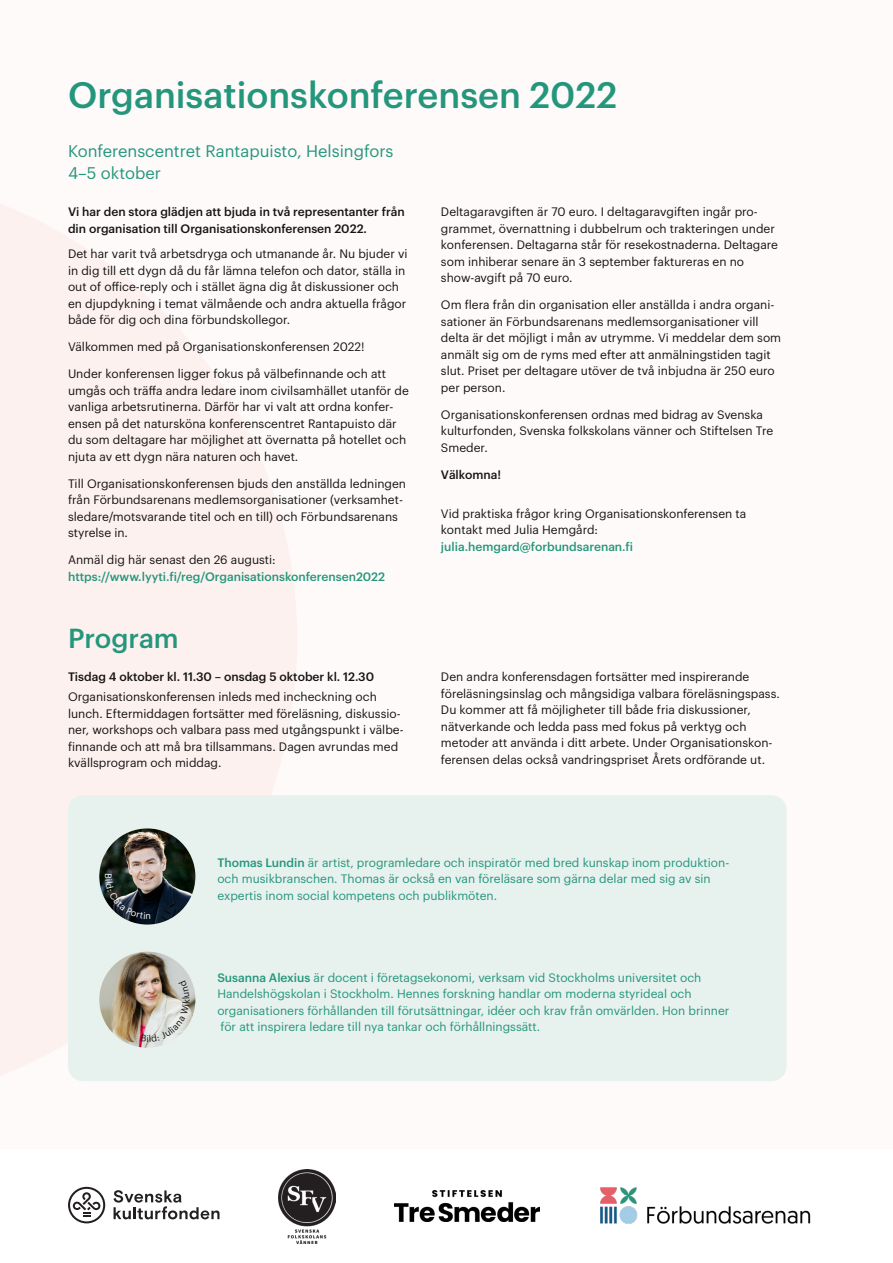
<style>
.page{position:relative;width:893px;height:1263px;background:#fefaf9}
.page>*{position:absolute;margin:0;border:0;box-sizing:border-box;transform-origin:0 0}
.t1{font:500 36px "Graphik";color:#24967c}
.t2{font:500 27px "Graphik";color:#24967c}
.t3{font:16.5px "Graphik";color:#24967c}
.t4{font:12px/16.5px "Graphik";color:#151314}
.t5{font:12px/16.5px "Graphik";color:#24967c}
.t6{font:500 12px/16.5px "Graphik";color:#151314}
.t7{font:500 12px/16.5px "Graphik";color:#24967c}
.s1{font-weight:400;color:#151314}
.s2{font-weight:500}
</style>
<div class="page">
<div style="left:0;top:1150px;width:893px;height:113px;background:#fff"></div>
<svg style="left:114px;top:1190px;width:106px;height:29px"></svg>
<svg style="left:68px;top:1187px;width:37px;height:36px"></svg>
<img style="left:600px;top:1187px;width:211px;height:37px">
<img style="left:279px;top:1169px;width:57px;height:74px">
<img style="left:395px;top:1190px;width:144px;height:32px">
<div style="left:68px;top:795px;width:718px;height:286px;background:#e7f1ed;border-radius:15px"></div>
<img style="left:99px;top:952px;width:96px;height:96px;border-radius:48px">
<img style="left:99px;top:828px;width:96px;height:96px;border-radius:48px">
<svg style="left:141px;top:981px;width:49px;height:61px"></svg>
<svg style="left:105px;top:874px;width:45px;height:45px"></svg>
<p class="t1" style="left:68px;top:67px;width:551px">Organisationskonferensen 2022</p>
<p class="t3" style="left:68px;top:138px;width:327px">Konferenscentret Rantapuisto, Helsingfors</p>
<p class="t3" style="left:68px;top:161px;width:95px">4–5 oktober</p>
<p class="t6" style="left:68px;top:203px;width:338px">Vi har den stora glädjen att bjuda in två representanter från din organisation till Organisationskonferensen 2022.</p>
<p class="t4" style="left:68px;top:245px;width:341px">Det har varit två arbetsdryga och utmanande år. Nu bjuder vi in dig till ett dygn då du får lämna telefon och dator, ställa in out of office-reply och i stället ägna dig åt diskussioner och en djupdykning i temat välmående och andra aktuella frågor både för dig och dina förbundskollegor.</p>
<p class="t4" style="left:68px;top:338px;width:298px">Välkommen med på Organisationskonferensen 2022!</p>
<p class="t4" style="left:68px;top:365px;width:342px">Under konferensen ligger fokus på välbefinnande och att umgås och träffa andra ledare inom civilsamhället utanför de vanliga arbetsrutinerna. Därför har vi valt att ordna konfer&shy;ensen på det natursköna konferenscentret Rantapuisto där du som deltagare har möjlighet att övernatta på hotellet och njuta av ett dygn nära naturen och havet.</p>
<p class="t4" style="left:68px;top:474px;width:340px">Till Organisationskonferensen bjuds den anställda ledningen från Förbundsarenans medlemsorganisationer (verksamhet&shy;sledare/motsvarande titel och en till) och Förbundsarenans styrelse in.</p>
<p class="t7" style="left:68px;top:551px;width:319px"><span class="s1">Anmäl dig här senast den 26 augusti: </span>https://www.lyyti.fi/reg/Organisationskonferensen2022</p>
<p class="t2" style="left:68px;top:617px;width:112px">Program</p>
<p class="t6" style="left:68px;top:667px;width:308px">Tisdag 4 oktober kl. 11.30 – onsdag 5 oktober kl. 12.30</p>
<p class="t4" style="left:68px;top:688px;width:337px">Organisationskonferensen inleds med incheckning och lunch. Eftermiddagen fortsätter med föreläsning, diskussio&shy;ner, workshops och valbara pass med utgångspunkt i välbe&shy;finnande och att må bra tillsammans. Dagen avrundas med kvällsprogram och middag.</p>
<p class="t4" style="left:441px;top:203px;width:339px">Deltagaravgiften är 70 euro. I deltagaravgiften ingår pro&shy;grammet, övernattning i dubbelrum och trakteringen under konferensen. Deltagarna står för resekostnaderna. Deltagare som inhiberar senare än 3 september faktureras en no show-avgift på 70 euro.</p>
<p class="t4" style="left:441px;top:296px;width:342px">Om flera från din organisation eller anställda i andra organi&shy;sationer än Förbundsarenans medlemsorganisationer vill delta är det möjligt i mån av utrymme. Vi meddelar dem som anmält sig om de ryms med efter att anmälningstiden tagit slut. Priset per deltagare utöver de två inbjudna är 250 euro per person.</p>
<p class="t4" style="left:441px;top:405px;width:334px">Organisationskonferensen ordnas med bidrag av Svenska kulturfonden, Svenska folkskolans vänner och Stiftelsen Tre<br>Smeder.</p>
<p class="t6" style="left:441px;top:465px;width:62px">Välkomna!</p>
<p class="t4" style="left:441px;top:504px;width:307px">Vid praktiska frågor kring Organisationskonferensen ta kontakt med Julia Hemgård:</p>
<p class="t7" style="left:441px;top:537px;width:194px">julia.hemgard@forbundsarenan.fi</p>
<p class="t4" style="left:441px;top:667px;width:340px">Den andra konferensdagen fortsätter med inspirerande föreläsningsinslag och mångsidiga valbara föreläsningspass.<br>Du kommer att få möjligheter till både fria diskussioner, nätverkande och ledda pass med fokus på verktyg och metoder att använda i ditt arbete. Under Organisationskon&shy;ferensen delas också vandringspriset Årets ordförande ut.</p>
<p class="t5" style="left:217px;top:853px;width:513px"><span class="s2">Thomas Lundin</span> är artist, programledare och inspiratör med bred kunskap inom produktion&shy;och musikbranschen. Thomas är också en van föreläsare som gärna delar med sig av sin expertis inom social kompetens och publikmöten.</p>
<p class="t5" style="left:217px;top:968px;width:513px"><span class="s2">Susanna Alexius</span> är docent i företagsekonomi, verksam vid Stockholms universitet och Handelshögskolan i Stockholm. Hennes forskning handlar om moderna styrideal och organisationers förhållanden till förutsättningar, idéer och krav från omvärlden. Hon brinner för att inspirera ledare till nya tankar och förhållningssätt.</p>
</div>
